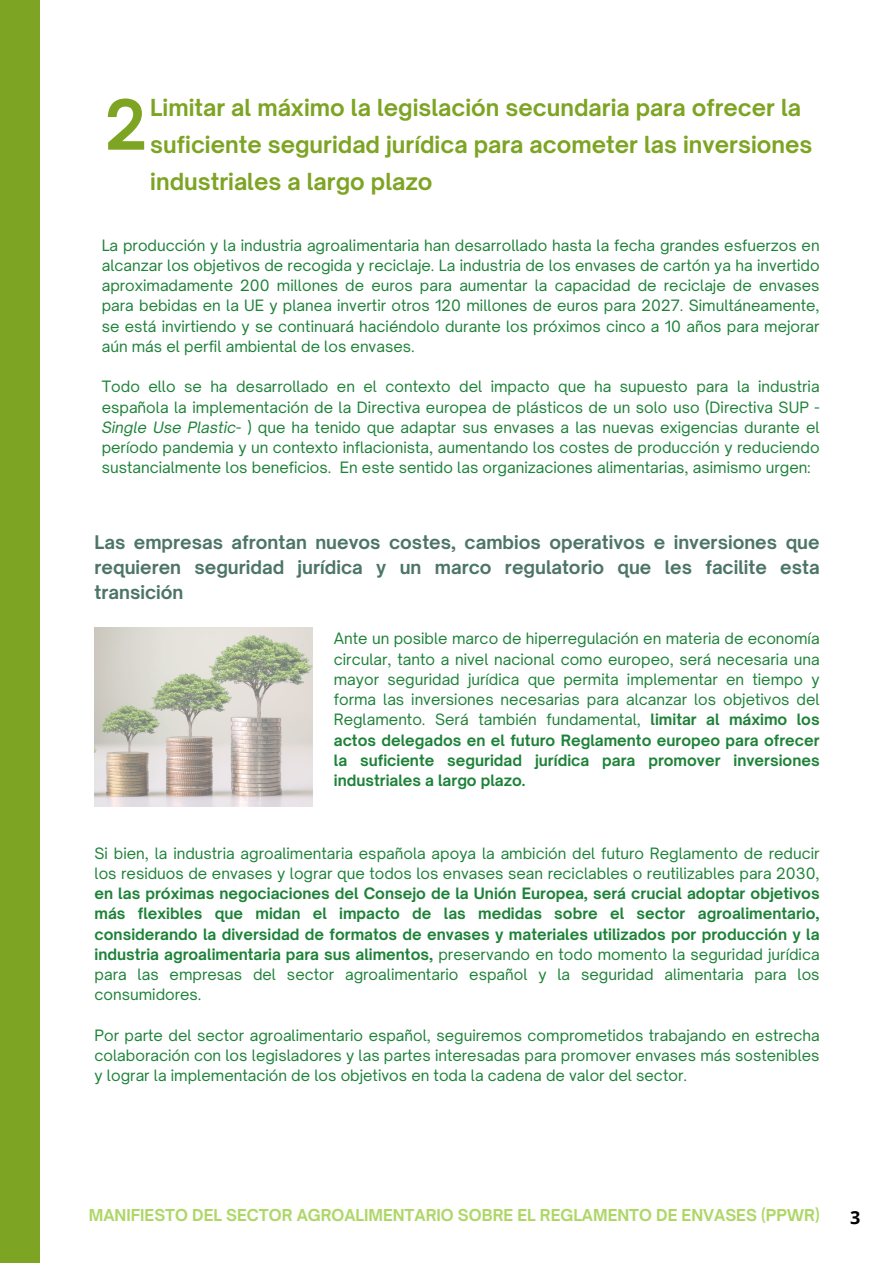
<style>
.page{position:relative;width:893px;height:1264px;background:#fff}
.page>*{position:absolute;margin:0;border:0;box-sizing:border-box;transform-origin:0 0}
.t1{font:700 66px "Open Sauce One";color:#7da423}
.t2{font:700 22.5px/37px "Open Sauce One";color:#7da423}
.t3{font:700 18px/24.8px "Open Sauce One";color:#4c7566;text-align:justify}
.t4{font:700 18px "Open Sans";color:#000}
.t5{font:700 15.75px "Open Sauce One";color:#aed768}
.t6{font:15px/20.2px "Open Sauce One";color:#1d8238;text-align:justify}
.s1{font-style:italic}
.s2{font-weight:700}
</style>
<div class="page">
<div style="left:0;top:0;width:39px;height:1262px;background:#7da423"></div>
<img style="left:94px;top:627px;width:219px;height:179px">
<p class="t1" style="left:104px;top:84px;width:44px">2</p>
<p class="t2" style="left:150px;top:89px;width:663px">Limitar al máximo la legislación secundaria para ofrecer la suficiente seguridad jurídica para acometer las inversiones industriales a largo plazo</p>
<p class="t6" style="left:102px;top:235px;width:719px">La producción y la industria agroalimentaria han desarrollado hasta la fecha grandes esfuerzos en alcanzar los objetivos de recogida y reciclaje. La industria de los envases de cartón ya ha invertido aproximadamente 200 millones de euros para aumentar la capacidad de reciclaje de envases para bebidas en la UE y planea invertir otros 120 millones de euros para 2027. Simultáneamente, se está invirtiendo y se continuará haciéndolo durante los próximos cinco a 10 años para mejorar aún más el perfil ambiental de los envases.</p>
<p class="t6" style="left:102px;top:376px;width:719px">Todo ello se ha desarrollado en el contexto del impacto que ha supuesto para la industria española la implementación de la Directiva europea de plásticos de un solo uso (Directiva SUP - <span class="s1">Single Use Plastic</span>- ) que ha tenido que adaptar sus envases a las nuevas exigencias durante el período pandemia y un contexto inflacionista, aumentando los costes de producción y reduciendo sustancialmente los beneficios. En este sentido las organizaciones alimentarias, asimismo urgen:</p>
<p class="t3" style="left:94px;top:530px;width:726px">Las empresas afrontan nuevos costes, cambios operativos e inversiones que requieren seguridad jurídica y un marco regulatorio que les facilite esta transición</p>
<p class="t6" style="left:334px;top:628px;width:487px">Ante un posible marco de hiperregulación en materia de economía circular, tanto a nivel nacional como europeo, será necesaria una mayor seguridad jurídica que permita implementar en tiempo y forma las inversiones necesarias para alcanzar los objetivos del Reglamento. Será también fundamental, <span class="s2">limitar al máximo los actos delegados en el futuro Reglamento europeo para ofrecer la suficiente seguridad jurídica para promover inversiones industriales a largo plazo.</span></p>
<p class="t6" style="left:94px;top:842px;width:726px">Si bien, la industria agroalimentaria española apoya la ambición del futuro Reglamento de reducir los residuos de envases y lograr que todos los envases sean reciclables o reutilizables para 2030, <span class="s2">en las próximas negociaciones del Consejo de la Unión Europea, será crucial adoptar objetivos más flexibles que midan el impacto de las medidas sobre el sector agroalimentario, considerando la diversidad de formatos de envases y materiales utilizados por producción y la industria agroalimentaria para sus alimentos,</span> preservando en todo momento la seguridad jurídica para las empresas del sector agroalimentario español y la seguridad alimentaria para los consumidores.</p>
<p class="t6" style="left:94px;top:1024px;width:726px">Por parte del sector agroalimentario español, seguiremos comprometidos trabajando en estrecha colaboración con los legisladores y las partes interesadas para promover envases más sostenibles y lograr la implementación de los objetivos en toda la cadena de valor del sector.</p>
<p class="t5" style="left:89px;top:1204px;width:732px">MANIFIESTO DEL SECTOR AGROALIMENTARIO SOBRE EL REGLAMENTO DE ENVASES (PPWR)</p>
<p class="t4" style="left:850px;top:1204px;width:12px">3</p>
</div>
